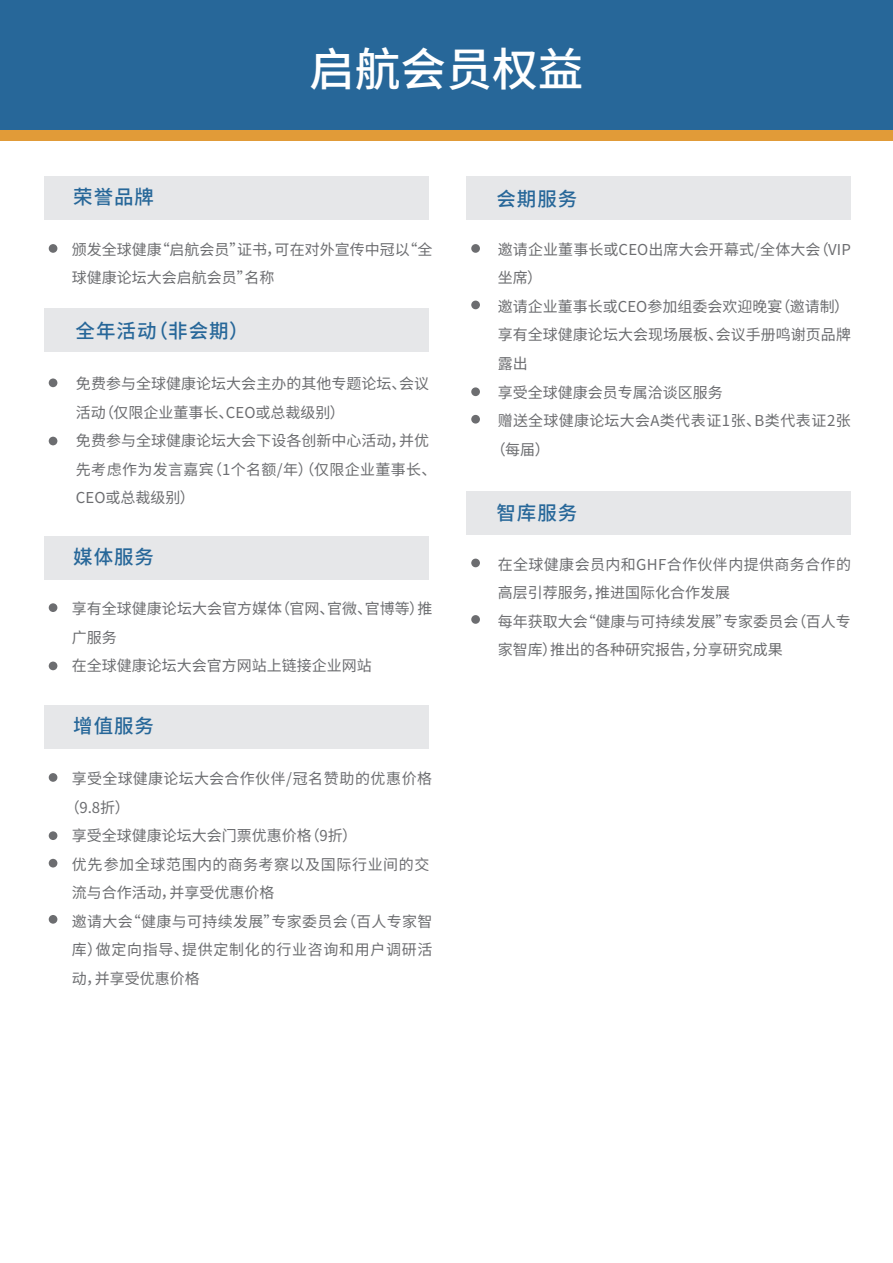
<style>
.page{position:relative;width:893px;height:1263px;background:#fff}
.page>*{position:absolute;margin:0;border:0;box-sizing:border-box;transform-origin:0 0}
.t1{font:500 45.75px "Source Han Sans CN";color:#fff}
.t2{font:500 19.5px "Source Han Sans CN";letter-spacing:.05em;color:#276799}
.t3{font:15px/28.5px "Source Han Sans CN";color:#6c6d70}
.t4{font:15px "Source Han Sans CN";letter-spacing:.02em;color:#6c6d70}
.t5{font:15px "Source Han Sans CN";letter-spacing:.025em;color:#6c6d70}
.t6{font:15px "Source Han Sans CN";letter-spacing:.045em;color:#6c6d70}
.t7{font:15px "Source Han Sans CN";letter-spacing:.04em;color:#6c6d70}
</style>
<div class="page">
<div style="left:0;top:117px;width:893px;height:24px;background:#e19b38"></div>
<div style="left:0;top:0;width:893px;height:130px;background:#276799"></div>
<div style="left:44px;top:177px;width:385px;height:43px;background:#e6e7e9"></div>
<div style="left:466px;top:177px;width:384px;height:43px;background:#e6e7e9"></div>
<div style="left:49px;top:244px;width:8px;height:9px;background:#6c6d70;border-radius:50%"></div>
<div style="left:44px;top:536px;width:385px;height:43px;background:#e6e7e9"></div>
<div style="left:49px;top:603px;width:8px;height:9px;background:#6c6d70;border-radius:50%"></div>
<div style="left:49px;top:661px;width:8px;height:9px;background:#6c6d70;border-radius:50%"></div>
<div style="left:44px;top:706px;width:385px;height:43px;background:#e6e7e9"></div>
<div style="left:49px;top:773px;width:8px;height:9px;background:#6c6d70;border-radius:50%"></div>
<div style="left:49px;top:831px;width:8px;height:9px;background:#6c6d70;border-radius:50%"></div>
<div style="left:49px;top:859px;width:8px;height:8px;background:#6c6d70;border-radius:50%"></div>
<div style="left:49px;top:915px;width:8px;height:9px;background:#6c6d70;border-radius:50%"></div>
<div style="left:49px;top:378px;width:8px;height:9px;background:#6c6d70;border-radius:50%"></div>
<div style="left:49px;top:437px;width:8px;height:8px;background:#6c6d70;border-radius:50%"></div>
<div style="left:471px;top:244px;width:9px;height:9px;background:#6c6d70;border-radius:50%"></div>
<div style="left:471px;top:301px;width:9px;height:8px;background:#6c6d70;border-radius:50%"></div>
<div style="left:471px;top:387px;width:9px;height:9px;background:#6c6d70;border-radius:50%"></div>
<div style="left:471px;top:415px;width:9px;height:9px;background:#6c6d70;border-radius:50%"></div>
<div style="left:44px;top:308px;width:385px;height:44px;background:#e6e7e9"></div>
<div style="left:466px;top:491px;width:384px;height:43px;background:#e6e7e9"></div>
<div style="left:471px;top:559px;width:9px;height:8px;background:#6c6d70;border-radius:50%"></div>
<div style="left:471px;top:615px;width:9px;height:9px;background:#6c6d70;border-radius:50%"></div>
<h1 class="t1" style="left:309px;top:44px;width:276px">启航会员权益</h1>
<h2 class="t2" style="left:73px;top:186px;width:82px">荣誉品牌</h2>
<h2 class="t2" style="left:496px;top:188px;width:82px">会期服务</h2>
<p class="t3" style="left:72px;top:236px;width:362px">颁发全球健康“启航会员”证书，可在对外宣传中冠以“全球健康论坛大会启航会员”名称</p>
<p class="t3" style="left:498px;top:236px;width:355px">邀请企业董事长或CEO出席大会开幕式/全体大会（VIP</p>
<p class="t3" style="left:498px;top:264px;width:46px">坐席）</p>
<p class="t3" style="left:498px;top:293px;width:353px">邀请企业董事长或CEO参加组委会欢迎晚宴（邀请制）</p>
<p class="t3" style="left:498px;top:321px;width:355px">享有全球健康论坛大会现场展板、会议手册鸣谢页品牌</p>
<p class="t3" style="left:498px;top:350px;width:31px">露出</p>
<p class="t3" style="left:498px;top:378px;width:226px">享受全球健康会员专属洽谈区服务</p>
<p class="t5" style="left:498px;top:412px;width:355px">赠送全球健康论坛大会A类代表证1张、B类代表证2张</p>
<p class="t3" style="left:491px;top:435px;width:60px">（每届）</p>
<h2 class="t2" style="left:76px;top:319px;width:174px">全年活动（非会期）</h2>
<p class="t3" style="left:76px;top:370px;width:362px">免费参与全球健康论坛大会主办的其他专题论坛、会议活动（仅限企业董事长、CEO或总裁级别）<br>免费参与全球健康论坛大会下设各创新中心活动，并优先考虑作为发言嘉宾（1个名额/年）（仅限企业董事长、<br>CEO或总裁级别）</p>
<h2 class="t2" style="left:496px;top:502px;width:82px">智库服务</h2>
<p class="t3" style="left:498px;top:550px;width:355px">在全球健康会员内和GHF合作伙伴内提供商务合作的高层引荐服务，推进国际化合作发展<br>每年获取大会“健康与可持续发展”专家委员会（百人专家智库）推出的各种研究报告，分享研究成果</p>
<h2 class="t2" style="left:73px;top:545px;width:82px">媒体服务</h2>
<p class="t3" style="left:72px;top:595px;width:362px">享有全球健康论坛大会官方媒体（官网、官微、官博等）推广服务<br>在全球健康论坛大会官方网站上链接企业网站</p>
<h2 class="t2" style="left:73px;top:715px;width:82px">增值服务</h2>
<p class="t4" style="left:72px;top:770px;width:362px">享受全球健康论坛大会合作伙伴/冠名赞助的优惠价格</p>
<p class="t3" style="left:65px;top:793px;width:66px">（9.8折）</p>
<p class="t3" style="left:72px;top:821px;width:287px">享受全球健康论坛大会门票优惠价格（9折）</p>
<p class="t7" style="left:72px;top:855px;width:359px">优先参加全球范围内的商务考察以及国际行业间的交</p>
<p class="t3" style="left:72px;top:878px;width:204px">流与合作活动，并享受优惠价格</p>
<p class="t4" style="left:72px;top:912px;width:362px">邀请大会“健康与可持续发展”专家委员会（百人专家智</p>
<p class="t6" style="left:72px;top:941px;width:362px">库）做定向指导、提供定制化的行业咨询和用户调研活</p>
<p class="t3" style="left:72px;top:964px;width:129px">动，并享受优惠价格</p>
</div>
